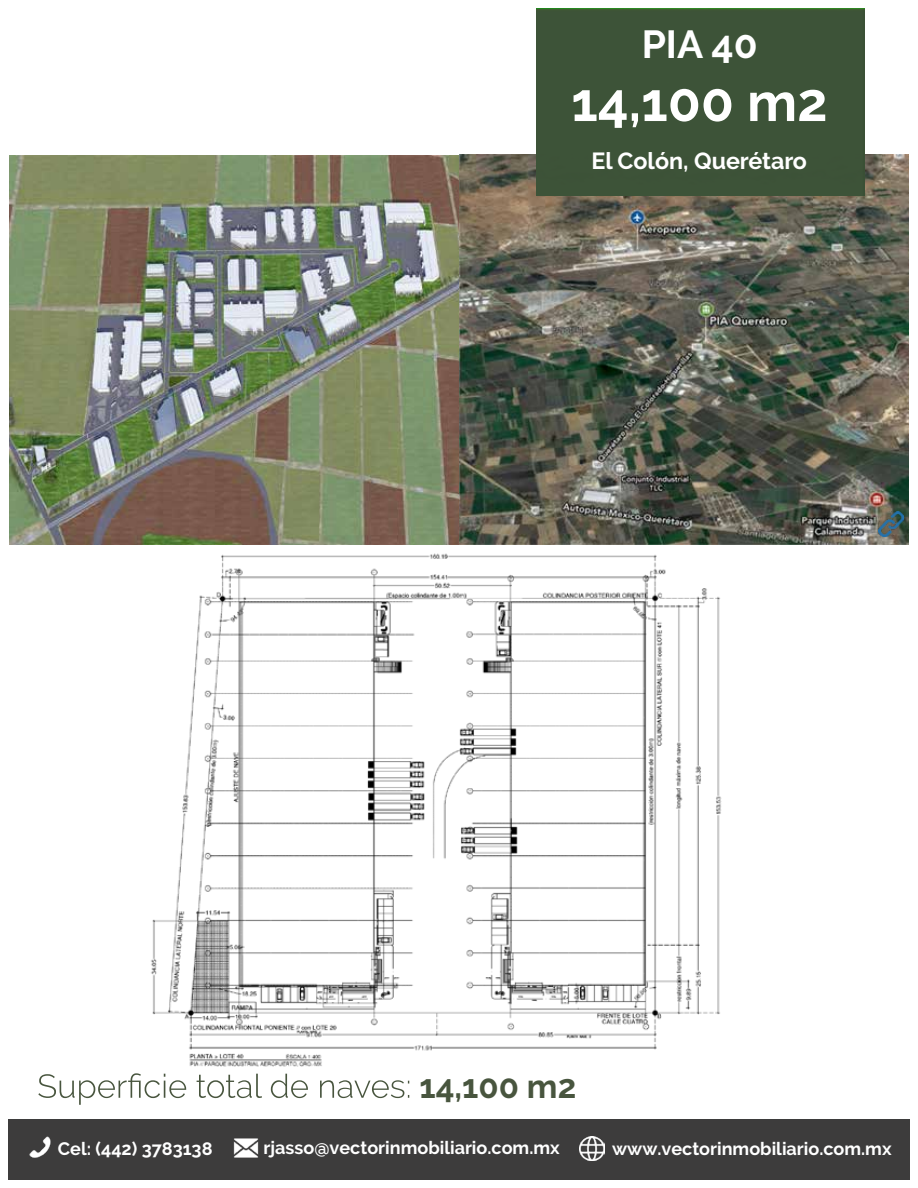
<style>
.page{position:relative;width:918px;height:1188px;background:#fff}
.page>*{position:absolute;margin:0;border:0;box-sizing:border-box;transform-origin:0 0}
.t1{font:700 54px "Raleway";color:#fff}
.t2{font:700 39px "Raleway";color:#fff}
.t3{font:700 33px "Raleway";color:#48553e}
.t4{font:700 23.25px "Raleway";color:#fff}
.t5{font:700 18px "Raleway";color:#fff}
</style>
<div class="page">
<img style="left:10px;top:154px;width:898px;height:390px">
<svg style="left:38px;top:1074px;width:371px;height:31px"></svg>
<img style="left:128px;top:533px;width:613px;height:561px">
<img style="left:878px;top:511px;width:25px;height:25px">
<div style="left:9px;top:1120px;width:900px;height:59px;background:#3d3c3c"></div>
<div style="left:537px;top:9px;width:328px;height:187px;background:#3d5338"></div>
<img style="left:580px;top:1137px;width:24px;height:24px">
<img style="left:233px;top:1138px;width:27px;height:20px">
<img style="left:30px;top:1133px;width:24px;height:27px">
<h2 class="t2" style="left:642px;top:22px;width:118px">PIA 40</h2>
<h1 class="t1" style="left:571px;top:71px;width:258px">14,100 m2</h1>
<p class="t4" style="left:591px;top:147px;width:217px">El Colón, Querétaro</p>
<h3 class="t3" style="left:419px;top:1067px;width:158px">14,100 m2</h3>
<p class="t5" style="left:58px;top:1139px;width:156px">Cel: (442) 3783138</p>
<p class="t5" style="left:264px;top:1138px;width:298px">rjasso@vectorinmobiliario.com.mx</p>
<p class="t5" style="left:612px;top:1139px;width:281px">www.vectorinmobiliario.com.mx</p>
</div>
